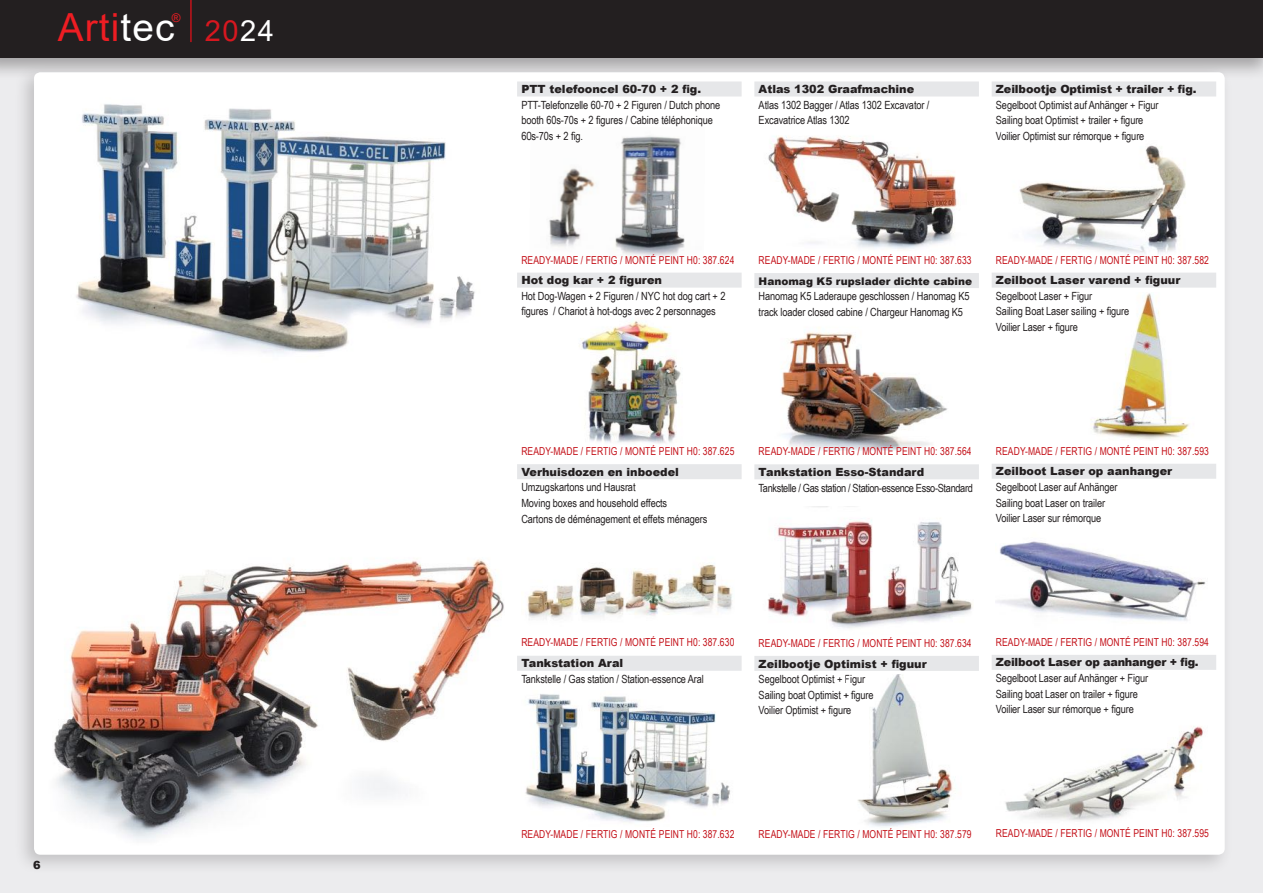
<style>
.page{position:relative;width:1263px;height:893px;background:#fff}
.page>*{position:absolute;margin:0;border:0;box-sizing:border-box;transform-origin:0 0}
.t1{font:38.7px "Arial";letter-spacing:.03em;color:#ee1d23}
.t2{font:29.1px "Arial";color:#d7171f}
.t3{font:12px "Arial";color:#ee1d23}
.t4{font:11.25px/15.6px "Arial Narrow";letter-spacing:-.01em;color:#231f20}
.t5{font:900 11.25px "Arial";color:#231f20}
.t6{font:11.25px "Arial Narrow";letter-spacing:-.03em;color:#231f20}
.t7{font:900 11.25px "Arial";letter-spacing:-.02em;color:#231f20}
.t8{font:10.95px "Arial Narrow";letter-spacing:.01em;color:#c4121a;scale:.95 1}
.t9{font:900 10.5px "Arial";color:#231f20}
.s1{color:#fff}
</style>
<div class="page">
<div style="left:0;top:40px;width:1263px;height:853px;background:#ececee"></div>
<div style="left:0;top:0;width:1263px;height:80px;background:#231f20;opacity:.36"></div>
<div style="left:0;top:0;width:1263px;height:57px;background:#231f20"></div>
<hr style="left:190px;top:0;width:2px;height:42px;background:#c4121a">
<div style="left:14px;top:64px;width:1219px;height:811px;background:#231f20;opacity:.21"></div>
<div style="left:34px;top:72px;width:1191px;height:783px;background:#fff;border-radius:6px"></div>
<div style="left:517px;top:81px;width:225px;height:15px;background:#e6e7e9"></div>
<div style="left:517px;top:273px;width:225px;height:15px;background:#e6e7e9"></div>
<div style="left:517px;top:464px;width:225px;height:15px;background:#e6e7e9"></div>
<div style="left:517px;top:656px;width:225px;height:15px;background:#e6e7e9"></div>
<img style="left:549px;top:136px;width:136px;height:121px">
<img style="left:579px;top:321px;width:102px;height:122px">
<img style="left:527px;top:564px;width:205px;height:55px">
<img style="left:525px;top:694px;width:205px;height:128px">
<div style="left:754px;top:81px;width:225px;height:15px;background:#e6e7e9"></div>
<div style="left:754px;top:273px;width:225px;height:15px;background:#e6e7e9"></div>
<div style="left:754px;top:464px;width:225px;height:15px;background:#e6e7e9"></div>
<div style="left:754px;top:656px;width:225px;height:15px;background:#e6e7e9"></div>
<img style="left:768px;top:136px;width:191px;height:113px">
<img style="left:780px;top:327px;width:167px;height:123px">
<img style="left:767px;top:520px;width:206px;height:108px">
<img style="left:857px;top:674px;width:96px;height:153px">
<div style="left:992px;top:81px;width:224px;height:15px;background:#e6e7e9"></div>
<div style="left:992px;top:273px;width:224px;height:15px;background:#e6e7e9"></div>
<div style="left:992px;top:464px;width:224px;height:15px;background:#e6e7e9"></div>
<div style="left:992px;top:655px;width:224px;height:15px;background:#e6e7e9"></div>
<img style="left:1019px;top:145px;width:167px;height:109px">
<img style="left:1091px;top:293px;width:98px;height:147px">
<img style="left:996px;top:541px;width:210px;height:80px">
<img style="left:1005px;top:726px;width:198px;height:95px">
<img style="left:76px;top:104px;width:399px;height:249px">
<img style="left:54px;top:559px;width:450px;height:281px">
<p class="t3" style="left:172px;top:10px;width:10px">®</p>
<h1 class="t1" style="left:58px;top:1px;width:118px">Arti<span class="s1">tec</span></h1>
<h2 class="t2" style="left:205px;top:11px;width:71px">20<span class="s1">24</span></h2>
<p class="t5" style="left:33px;top:857px;width:9px">6</p>
<p class="t5" style="left:521px;top:81px;width:181px">PTT telefooncel 60-70 + 2 fig.</p>
<p class="t4" style="left:521px;top:97px;width:201px">PTT-Telefonzelle 60-70 + 2 Figuren / Dutch phone booth 60s-70s + 2 figures / Cabine téléphonique<br>60s-70s + 2 fig.</p>
<p class="t5" style="left:759px;top:81px;width:157px">Atlas 1302 Graafmachine</p>
<p class="t4" style="left:759px;top:97px;width:172px">Atlas 1302 Bagger / Atlas 1302 Excavator /<br>Excavatrice Atlas 1302</p>
<p class="t5" style="left:996px;top:81px;width:202px">Zeilbootje Optimist + trailer + fig.</p>
<p class="t4" style="left:996px;top:97px;width:164px">Segelboot Optimist auf Anhänger + Figur<br>Sailing boat Optimist + trailer + figure<br>Voilier Optimist sur rémorque + figure</p>
<p class="t8" style="left:521px;top:252px;width:226px">READY-MADE / FERTIG / MONTÉ PEINT H0: 387.624</p>
<p class="t5" style="left:521px;top:272px;width:142px">Hot dog kar + 2 figuren</p>
<p class="t4" style="left:521px;top:288px;width:206px">Hot Dog-Wagen + 2 Figuren / NYC hot dog cart + 2 figures / Chariot à hot-dogs avec 2 personnages</p>
<p class="t8" style="left:759px;top:252px;width:226px">READY-MADE / FERTIG / MONTÉ PEINT H0: 387.633</p>
<p class="t9" style="left:759px;top:273px;width:215px">Hanomag K5 rupslader dichte cabine</p>
<p class="t4" style="left:759px;top:288px;width:212px">Hanomag K5 Laderaupe geschlossen / Hanomag K5 track loader closed cabine / Chargeur Hanomag K5</p>
<p class="t8" style="left:996px;top:252px;width:226px">READY-MADE / FERTIG / MONTÉ PEINT H0: 387.582</p>
<p class="t5" style="left:996px;top:272px;width:186px">Zeilboot Laser varend + figuur</p>
<p class="t4" style="left:996px;top:288px;width:135px">Segelboot Laser + Figur<br>Sailing Boat Laser sailing + figure<br>Voilier Laser + figure</p>
<p class="t8" style="left:521px;top:443px;width:226px">READY-MADE / FERTIG / MONTÉ PEINT H0: 387.625</p>
<p class="t5" style="left:521px;top:464px;width:159px">Verhuisdozen en inboedel</p>
<p class="t4" style="left:521px;top:479px;width:187px">Umzugskartons und Hausrat<br>Moving boxes and household effects<br>Cartons de déménagement et effets ménagers</p>
<p class="t8" style="left:759px;top:443px;width:226px">READY-MADE / FERTIG / MONTÉ PEINT H0: 387.564</p>
<p class="t5" style="left:759px;top:464px;width:167px">Tankstation Esso-Standard</p>
<p class="t6" style="left:759px;top:479px;width:216px">Tankstelle / Gas station / Station-essence Esso-Standard</p>
<p class="t8" style="left:996px;top:443px;width:226px">READY-MADE / FERTIG / MONTÉ PEINT H0: 387.593</p>
<p class="t5" style="left:996px;top:463px;width:178px">Zeilboot Laser op aanhanger</p>
<p class="t4" style="left:996px;top:479px;width:123px">Segelboot Laser auf Anhänger<br>Sailing boat Laser on trailer<br>Voilier Laser sur rémorque</p>
<p class="t8" style="left:521px;top:634px;width:226px">READY-MADE / FERTIG / MONTÉ PEINT H0: 387.630</p>
<p class="t5" style="left:521px;top:655px;width:103px">Tankstation Aral</p>
<p class="t4" style="left:521px;top:671px;width:184px">Tankstelle / Gas station / Station-essence Aral</p>
<p class="t8" style="left:759px;top:635px;width:226px">READY-MADE / FERTIG / MONTÉ PEINT H0: 387.634</p>
<p class="t5" style="left:759px;top:655px;width:170px">Zeilbootje Optimist + figuur</p>
<p class="t4" style="left:759px;top:671px;width:117px">Segelboot Optimist + Figur<br>Sailing boat Optimist + figure<br>Voilier Optimist + figure</p>
<p class="t8" style="left:996px;top:634px;width:226px">READY-MADE / FERTIG / MONTÉ PEINT H0: 387.594</p>
<p class="t7" style="left:996px;top:654px;width:204px">Zeilboot Laser op aanhanger + fig.</p>
<p class="t4" style="left:996px;top:670px;width:154px">Segelboot Laser auf Anhänger + Figur<br>Sailing boat Laser on trailer + figure<br>Voilier Laser sur rémorque + figure</p>
<p class="t8" style="left:521px;top:826px;width:226px">READY-MADE / FERTIG / MONTÉ PEINT H0: 387.632</p>
<p class="t8" style="left:759px;top:826px;width:226px">READY-MADE / FERTIG / MONTÉ PEINT H0: 387.579</p>
<p class="t8" style="left:996px;top:825px;width:226px">READY-MADE / FERTIG / MONTÉ PEINT H0: 387.595</p>
</div>
